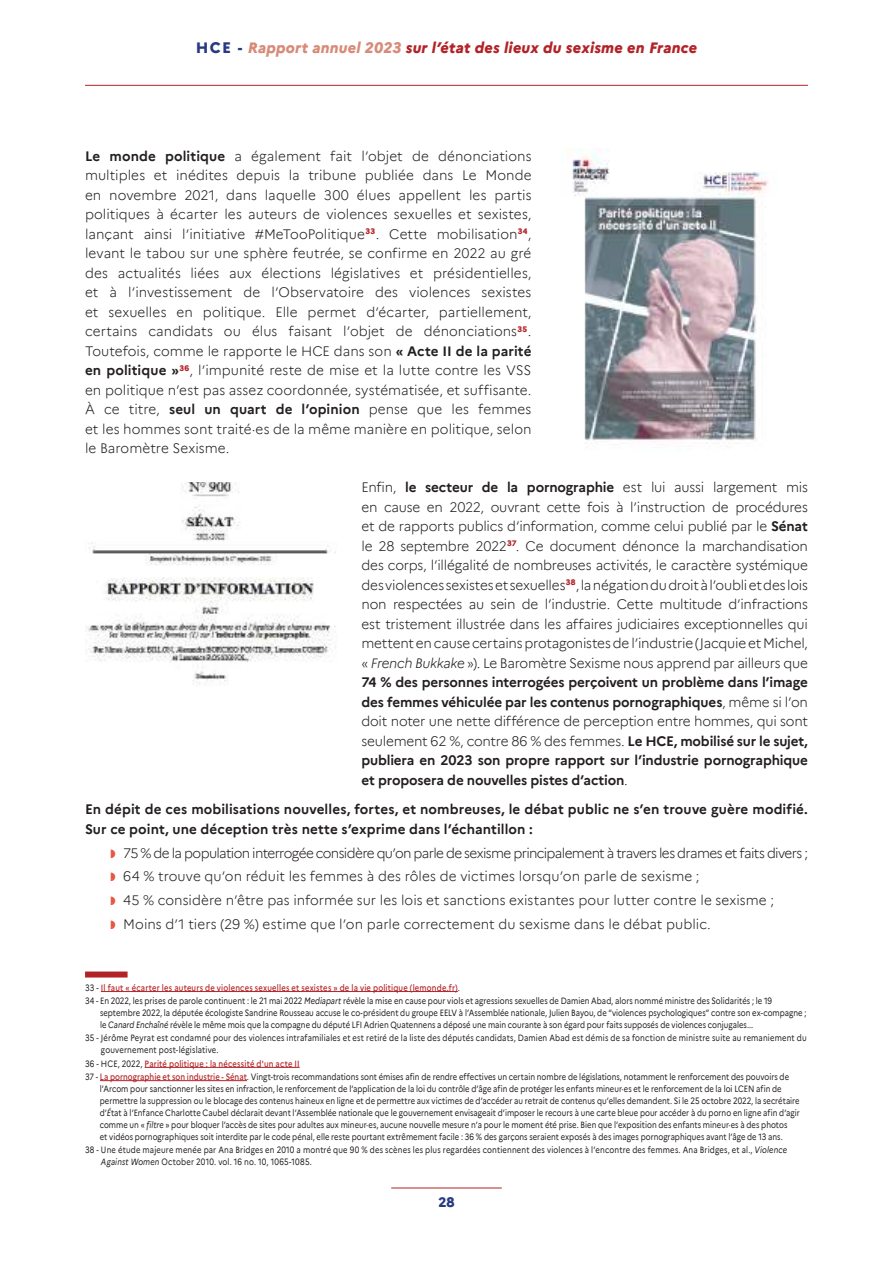
<style>
.page{position:relative;width:893px;height:1263px;background:#fff}
.page>*{position:absolute;margin:0;border:0;box-sizing:border-box;transform-origin:0 0}
.t1{font:italic 800 15px "Marianne";letter-spacing:.01em;color:#b22328}
.t2{font:300 13.5px/19.5px "Marianne";color:#241f1f;text-align:justify}
.t3{font:700 13.5px/19.5px "Marianne";letter-spacing:.01em;color:#241f1f}
.t4{font:800 13.5px "Marianne";color:#283a81}
.t5{font:9px/12px "Marianne";color:#241f1f;scale:.85 1}
.t6{font:9px/12px "Marianne";letter-spacing:.02em;color:#241f1f;scale:.85 1}
.s1{font-style:normal;color:#283a81}
.s2{color:#d78b78}
.s3{font-weight:700}
.s4{font-style:italic}
.s5{color:#e65845}
.s6{font-weight:500;color:#b22328}
</style>
<div class="page">
<hr style="left:85px;top:85px;width:723px;height:1px;background:#b22328">
<hr style="left:391px;top:1188px;width:111px;height:1px;background:#b22328">
<img style="left:566px;top:149px;width:203px;height:295px">
<img style="left:85px;top:482px;width:251px;height:204px">
<div style="left:85px;top:971px;width:43px;height:6px;background:#b22328"></div>
<hr style="left:101px;top:991px;width:357px;height:1px;background:#b22328">
<hr style="left:145px;top:1067px;width:155px;height:1px;background:#b22328">
<hr style="left:100px;top:1080px;width:147px;height:1px;background:#b22328">
<p class="t1" style="left:196px;top:36px;width:503px"><span class="s1">HCE -</span> <span class="s2">Rapport annuel 2023</span> sur l’état des lieux du sexisme en France</p>
<p class="t2" style="left:85px;top:145px;width:448px"><span class="s3">Le monde politique</span> a également fait l’objet de dénonciations multiples et inédites depuis la tribune publiée dans Le Monde en novembre 2021, dans laquelle 300 élues appellent les partis politiques à écarter les auteurs de violences sexuelles et sexistes, lançant ainsi l’initiative #MeTooPolitique<sup>33</sup>. Cette mobilisation<sup>34</sup>, levant le tabou sur une sphère feutrée, se confirme en 2022 au gré des actualités liées aux élections législatives et présidentielles, et à l’investissement de l’Observatoire des violences sexistes et sexuelles en politique. Elle permet d’écarter, partiellement, certains candidats ou élus faisant l’objet de dénonciations<sup>35</sup>.<br>Toutefois, comme le rapporte le HCE dans son <span class="s3">« Acte II de la parité en politique »</span><sup>36</sup>, l’impunité reste de mise et la lutte contre les VSS en politique n’est pas assez coordonnée, systématisée, et suffisante.<br>À ce titre, <span class="s3">seul un quart de l’opinion</span> pense que les femmes et les hommes sont traité·es de la même manière en politique, selon le Baromètre Sexisme.</p>
<p class="t2" style="left:361px;top:477px;width:448px">Enfin, <span class="s3">le secteur de la pornographie</span> est lui aussi largement mis en cause en 2022, ouvrant cette fois à l’instruction de procédures et de rapports publics d’information, comme celui publié par le <span class="s3">Sénat </span>le 28 septembre 2022<sup>37</sup>. Ce document dénonce la marchandisation des corps, l’illégalité de nombreuses activités, le caractère systémique desviolences sexistes etsexuelles<sup>38</sup>, lanégation du droit à l’oubli etdeslois non respectées au sein de l’industrie. Cette multitude d’infractions est tristement illustrée dans les affaires judiciaires exceptionnelles qui mettent en cause certains protagonistes de l’industrie (Jacquie et Michel, « <span class="s4">French Bukkake</span> »). Le Baromètre Sexisme nous apprend par ailleurs que <span class="s3">74 % des personnes interrogées perçoivent un problème dans l’image des femmes véhiculée par les contenus pornographiques</span>, même si l’on doit noter une nette différence de perception entre hommes, qui sont seulement 62 %, contre 86 % des femmes. <span class="s3">Le HCE, mobilisé sur le sujet, publiera en 2023 son propre rapport sur l’industrie pornographique et proposera de nouvelles pistes d’action</span>.</p>
<p class="t3" style="left:85px;top:799px;width:724px">En dépit de ces mobilisations nouvelles, fortes, et nombreuses, le débat public ne s’en trouve guère modifié.<br>Sur ce point, une déception très nette s’exprime dans l’échantillon :</p>
<p class="t2" style="left:111px;top:840px;width:699px;line-height:23.7px;text-align:left"><span class="s5">◗</span> 75 % de la population interrogée considère qu’on parle de sexisme principalement à travers les drames et faits divers ; <span class="s5">◗</span> 64 % trouve qu’on réduit les femmes à des rôles de victimes lorsqu’on parle de sexisme ;<br><span class="s5">◗</span> 45 % considère n’être pas informée sur les lois et sanctions existantes pour lutter contre le sexisme ;<br><span class="s5">◗</span> Moins d’1 tiers (29 %) estime que l’on parle correctement du sexisme dans le débat public.</p>
<p class="t5" style="left:85px;top:980px;width:810px;line-height:13.4px">33 - <span class="s6">Il faut « écarter les auteurs de violences sexuelles et sexistes » de la vie politique (lemonde.fr)</span>.<br>34 - En 2022, les prises de parole continuent : le 21 mai 2022 <span class="s4">Mediapart</span> révèle la mise en cause pour viols et agressions sexuelles de Damien Abad, alors nommé ministre des Solidarités ; le 19</p>
<p class="t5" style="left:100px;top:1006px;width:833px">septembre 2022, la députée écologiste Sandrine Rousseau accuse le co‑président du groupe EELV à l’Assemblée nationale, Julien Bayou, de “violences psychologiques” contre son ex-compagne ; le <span class="s4">Canard Enchaîné</span> révèle le même mois que la compagne du député LFI Adrien Quatennens a déposé une main courante à son égard pour faits supposés de violences conjugales...</p>
<p class="t6" style="left:101px;top:1031px;width:832px;text-indent:-16px">35 - Jérôme Peyrat est condamné pour des violences intrafamiliales et est retiré de la liste des députés candidats, Damien Abad est démis de sa fonction de ministre suite au remaniement du gouvernement post-législative.</p>
<p class="t5" style="left:85px;top:1056px;width:830px;line-height:13.2px">36 - HCE, 2022, <span class="s6">Parité politique : la nécessité d'un acte II<br></span>37 - <span class="s6">La pornographie et son industrie - Sénat</span>. Vingt-trois recommandations sont émises afin de rendre effectives un certain nombre de législations, notamment le renforcement des pouvoirs de</p>
<p class="t5" style="left:100px;top:1082px;width:825px">l’Arcom pour sanctionner les sites en infraction, le renforcement de l’application de la loi du contrôle d’âge afin de protéger les enfants mineur·es et le renforcement de la loi LCEN afin de permettre la suppression ou le blocage des contenus haineux en ligne et de permettre aux victimes de d’accéder au retrait de contenus qu’elles demandent. Si le 25 octobre 2022, la secrétaire d’<span class="s4">É</span>tat à l’Enfance Charlotte Caubel déclarait devant l’Assemblée nationale que le gouvernement envisageait d’imposer le recours à une carte bleue pour accéder à du porno en ligne afin d’agir comme un « <span class="s4">filtre</span> » pour bloquer l’accès de sites pour adultes aux mineur·es, aucune nouvelle mesure n’a pour le moment été prise. Bien que l’exposition des enfants mineur·es à des photos<br>et vidéos pornographiques soit interdite par le code pénal, elle reste pourtant extrêmement facile : 36 % des garçons seraient exposés à des images pornographiques avant l’âge de 13 ans.</p>
<p class="t6" style="left:101px;top:1143px;width:809px;text-indent:-16px">38 - Une étude majeure menée par Ana Bridges en 2010 a montré que 90 % des scènes les plus regardées contiennent des violences à l’encontre des femmes. Ana Bridges, et al., <span class="s4">Violence<br>Against Women</span> October 2010. vol. 16 no. 10, 1065-1085.</p>
<p class="t4" style="left:438px;top:1191px;width:18px">28</p>
</div>
